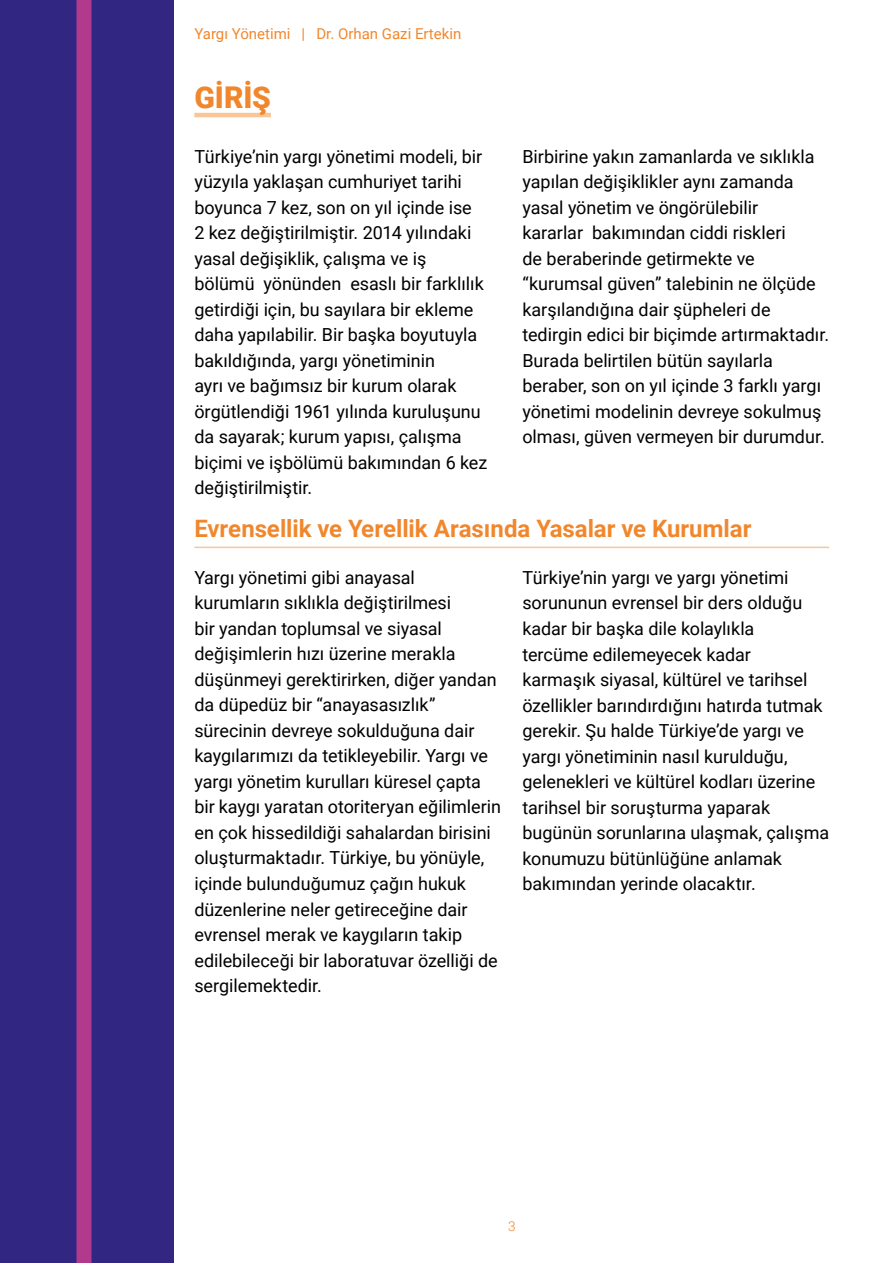
<style>
.page{position:relative;width:893px;height:1263px;background:#fff}
.page>*{position:absolute;margin:0;border:0;box-sizing:border-box;transform-origin:0 0}
.t1{font:900 30px "Roboto";color:#f1872d}
.t2{font:700 24px "Roboto";color:#f1872d}
.t3{font:18px/25.5px "Roboto";color:#000}
.t4{font:15px "Roboto";color:#f1872d}
.t5{font:300 13.5px "Roboto";color:#f1872d}
</style>
<div class="page">
<div style="left:0;top:0;width:173px;height:1263px;background:#312783"></div>
<div style="left:76px;top:0;width:15px;height:1263px;background:#b23a8d"></div>
<hr style="left:194px;top:113px;width:77px;height:4px;background:#fac698">
<hr style="left:194px;top:547px;width:635px;height:1px;background:#fac698">
<p class="t4" style="left:194px;top:23px;width:268px">Yargı Yönetimi | Dr. Orhan Gazi Ertekin</p>
<h1 class="t1" style="left:194px;top:76px;width:78px">GİRİŞ</h1>
<p class="t3" style="left:194px;top:143px;width:294px">Türkiye’nin yargı yönetimi modeli, bir yüzyıla yaklaşan cumhuriyet tarihi boyunca 7 kez, son on yıl içinde ise<br>2 kez değiştirilmiştir. 2014 yılındaki yasal değişiklik, çalışma ve iş bölümü yönünden esaslı bir farklılık getirdiği için, bu sayılara bir ekleme daha yapılabilir. Bir başka boyutuyla bakıldığında, yargı yönetiminin<br>ayrı ve bağımsız bir kurum olarak örgütlendiği 1961 yılında kuruluşunu da sayarak; kurum yapısı, çalışma biçimi ve işbölümü bakımından 6 kez değiştirilmiştir.</p>
<p class="t3" style="left:522px;top:143px;width:308px">Birbirine yakın zamanlarda ve sıklıkla yapılan değişiklikler aynı zamanda yasal yönetim ve öngörülebilir<br>kararlar bakımından ciddi riskleri<br>de beraberinde getirmekte ve “kurumsal güven” talebinin ne ölçüde karşılandığına dair şüpheleri de tedirgin edici bir biçimde artırmaktadır.<br>Burada belirtilen bütün sayılarla beraber, son on yıl içinde 3 farklı yargı yönetimi modelinin devreye sokulmuş olması, güven vermeyen bir durumdur.</p>
<h2 class="t2" style="left:194px;top:512px;width:559px">Evrensellik ve Yerellik Arasında Yasalar ve Kurumlar</h2>
<p class="t3" style="left:194px;top:564px;width:308px">Yargı yönetimi gibi anayasal kurumların sıklıkla değiştirilmesi<br>bir yandan toplumsal ve siyasal değişimlerin hızı üzerine merakla düşünmeyi gerektirirken, diğer yandan da düpedüz bir “anayasasızlık” sürecinin devreye sokulduğuna dair kaygılarımızı da tetikleyebilir. Yargı ve yargı yönetim kurulları küresel çapta bir kaygı yaratan otoriteryan eğilimlerin en çok hissedildiği sahalardan birisini oluşturmaktadır. Türkiye, bu yönüyle, içinde bulunduğumuz çağın hukuk düzenlerine neler getireceğine dair evrensel merak ve kaygıların takip edilebileceği bir laboratuvar özelliği de sergilemektedir.</p>
<p class="t3" style="left:522px;top:564px;width:308px">Türkiye’nin yargı ve yargı yönetimi sorununun evrensel bir ders olduğu kadar bir başka dile kolaylıkla<br>tercüme edilemeyecek kadar<br>karmaşık siyasal, kültürel ve tarihsel özellikler barındırdığını hatırda tutmak gerekir. Şu halde Türkiye’de yargı ve yargı yönetiminin nasıl kurulduğu, gelenekleri ve kültürel kodları üzerine tarihsel bir soruşturma yaparak bugünün sorunlarına ulaşmak, çalışma konumuzu bütünlüğüne anlamak bakımından yerinde olacaktır.</p>
<p class="t5" style="left:508px;top:1217px;width:9px">3</p>
</div>
